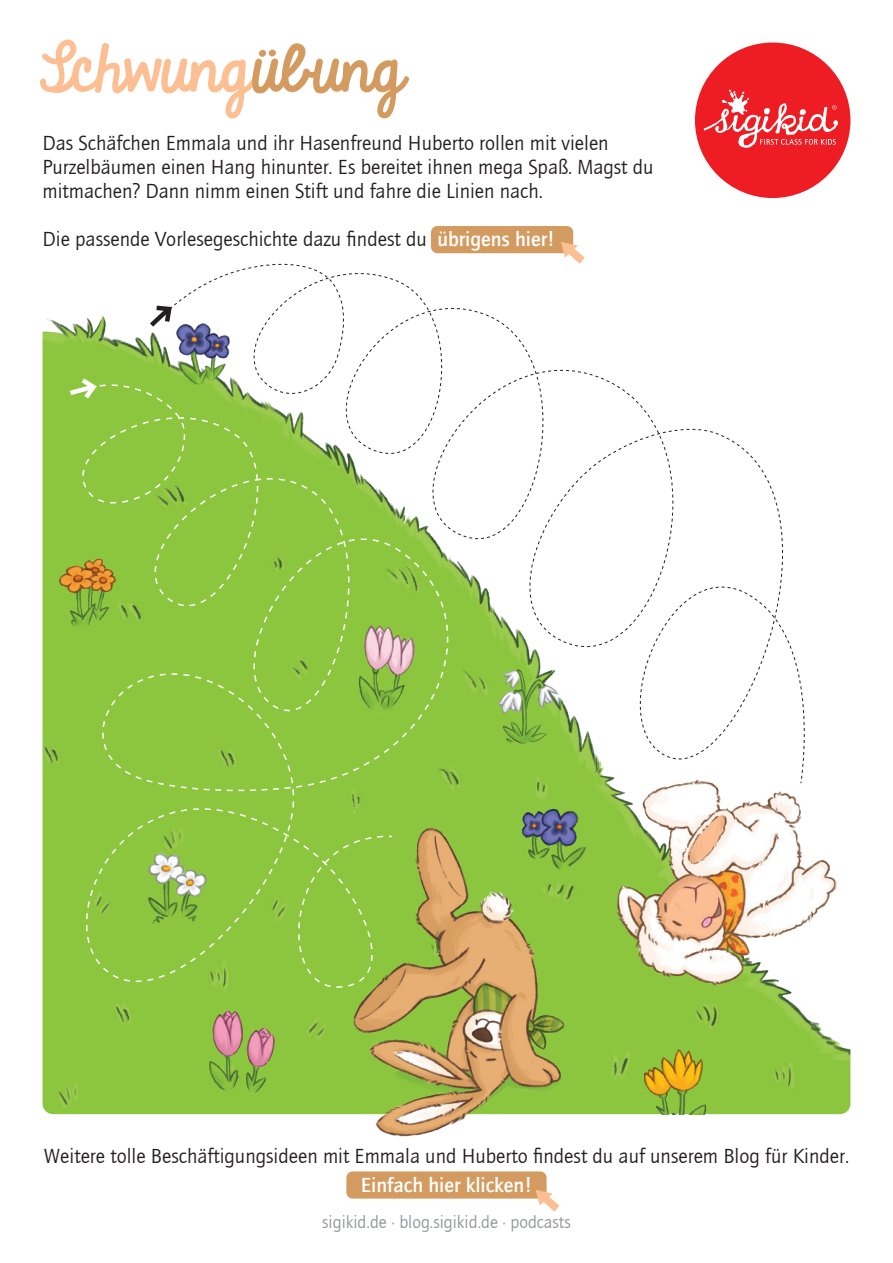
<style>
.page{position:relative;width:893px;height:1263px;background:#fff}
.page>*{position:absolute;margin:0;border:0;box-sizing:border-box;transform-origin:0 0}
.t1{font:57px "Sigikid Always A Good Time";color:#fbbf93}
.t2{font:21px/24px "Quay Itc T";color:#231f20}
.t3{font:18px "Quay Itc T";color:#939598}
.s1{color:#d39b60}
.s2{font-weight:700;color:#fff}
</style>
<div class="page">
<div style="left:346px;top:1171px;width:201px;height:27px;background:#d39b60;border-radius:6px"></div>
<div style="left:431px;top:226px;width:142px;height:27px;background:#d39b60;border-radius:6px"></div>
<img style="left:43px;top:319px;width:807px;height:795px">
<img style="left:598px;top:779px;width:252px;height:243px">
<img style="left:323px;top:814px;width:275px;height:323px">
<img style="left:625px;top:1033px;width:107px;height:81px">
<div style="left:43px;top:541px;width:21px;height:107px;background:#8cc63e"></div>
<img style="left:183px;top:1021px;width:113px;height:91px">
<img style="left:500px;top:812px;width:107px;height:73px">
<svg style="left:818px;top:434px;width:32px;height:345px"></svg>
<div style="left:61px;top:742px;width:26px;height:214px;background:#8cc63e"></div>
<svg style="left:99px;top:989px;width:300px;height:32px;background:#95be44"></svg>
<svg style="left:87px;top:812px;width:316px;height:177px;background:#8fc544"></svg>
<svg style="left:536px;top:1190px;width:23px;height:22px"></svg>
<svg style="left:64px;top:242px;width:754px;height:570px"></svg>
<div style="left:695px;top:43px;width:155px;height:155px;background:#ee1d23;border-radius:50%"></div>
<svg style="left:704px;top:90px;width:134px;height:58px"></svg>
<p class="t1" style="left:29px;top:22px;width:376px">Schwung<span class="s1">übung</span></p>
<p class="t2" style="left:43px;top:131px;width:613px">Das Schäfchen Emmala und ihr Hasenfreund Huberto rollen mit vielen<br>Purzelbäumen einen Hang hinunter. Es bereitet ihnen mega Spaß. Magst du mitmachen? Dann nimm einen Stift und fahre die Linien nach.</p>
<p class="t2" style="left:43px;top:227px;width:514px">Die passende Vorlesegeschichte dazu findest du <span class="s2">übrigens hier!</span></p>
<p class="t2" style="left:44px;top:1141px;width:807px;line-height:29.2px;text-align:center">Weitere tolle Beschäftigungsideen mit Emmala und Huberto findest du auf unserem Blog für Kinder.<br><span class="s2">Einfach hier klicken!</span></p>
<p class="t3" style="left:322px;top:1211px;width:250px">sigikid.de · blog.sigikid.de · podcasts</p>
</div>
